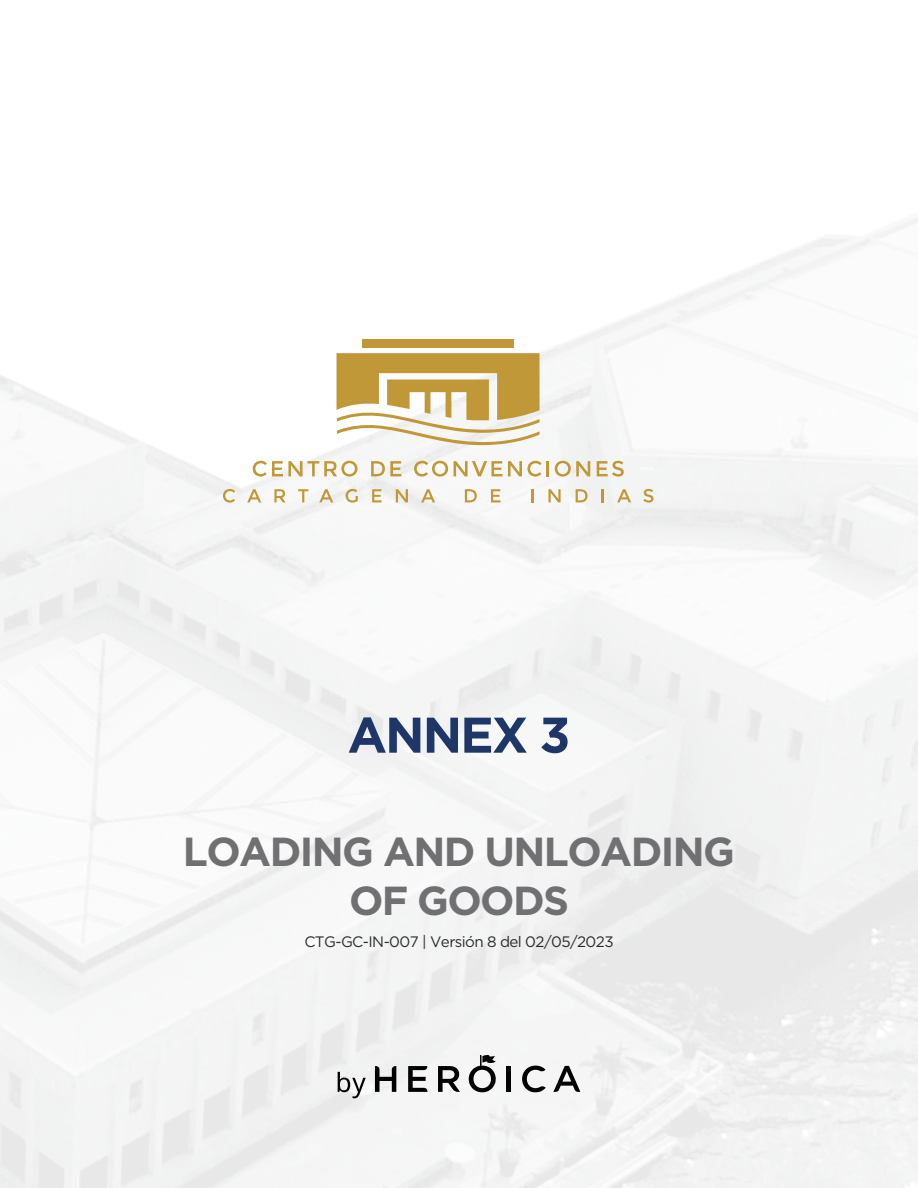
<style>
.page{position:relative;width:918px;height:1188px;background:#fff}
.page>*{position:absolute;margin:0;border:0;box-sizing:border-box;transform-origin:0 0}
.t1{font:700 50.1px "Gotham";letter-spacing:-.04em;color:#1e3768}
.t2{font:700 40.5px/48.6px "Gotham";letter-spacing:-.04em;color:#707072;text-align:center}
.t3{font:15.15px "Gotham";letter-spacing:-.04em;color:#2b2b2c}
</style>
<div class="page">
<img style="left:0;top:217px;width:918px;height:971px">
<svg style="left:640px;top:467px;width:14px;height:3px"></svg>
<div style="left:362px;top:340px;width:152px;height:8px;background:#c09837"></div>
<svg style="left:337px;top:353px;width:203px;height:97px"></svg>
<svg style="left:253px;top:461px;width:105px;height:16px"></svg>
<svg style="left:371px;top:461px;width:30px;height:15px"></svg>
<svg style="left:414px;top:461px;width:34px;height:16px"></svg>
<svg style="left:454px;top:461px;width:48px;height:15px"></svg>
<svg style="left:508px;top:461px;width:41px;height:16px"></svg>
<svg style="left:555px;top:461px;width:35px;height:16px"></svg>
<svg style="left:597px;top:461px;width:27px;height:16px"></svg>
<svg style="left:223px;top:489px;width:12px;height:14px"></svg>
<svg style="left:247px;top:489px;width:14px;height:13px"></svg>
<svg style="left:274px;top:489px;width:12px;height:13px"></svg>
<svg style="left:298px;top:489px;width:10px;height:13px"></svg>
<svg style="left:319px;top:489px;width:14px;height:13px"></svg>
<svg style="left:346px;top:489px;width:12px;height:14px"></svg>
<svg style="left:372px;top:489px;width:10px;height:13px"></svg>
<svg style="left:396px;top:489px;width:12px;height:13px"></svg>
<svg style="left:421px;top:489px;width:14px;height:13px"></svg>
<svg style="left:465px;top:489px;width:12px;height:13px"></svg>
<svg style="left:491px;top:489px;width:10px;height:13px"></svg>
<svg style="left:531px;top:489px;width:2px;height:13px"></svg>
<svg style="left:548px;top:489px;width:13px;height:13px"></svg>
<svg style="left:576px;top:489px;width:12px;height:13px"></svg>
<svg style="left:602px;top:489px;width:2px;height:13px"></svg>
<svg style="left:617px;top:489px;width:14px;height:13px"></svg>
<svg style="left:643px;top:489px;width:11px;height:14px"></svg>
<svg style="left:375px;top:1066px;width:21px;height:26px"></svg>
<svg style="left:408px;top:1066px;width:19px;height:26px"></svg>
<svg style="left:438px;top:1066px;width:22px;height:26px"></svg>
<svg style="left:469px;top:1055px;width:27px;height:37px"></svg>
<hr style="left:507px;top:1066px;width:4px;height:26px;background:#010101">
<svg style="left:522px;top:1066px;width:24px;height:26px"></svg>
<svg style="left:553px;top:1066px;width:27px;height:26px"></svg>
<svg style="left:338px;top:1072px;width:28px;height:26px"></svg>
<h1 class="t1" style="left:347px;top:706px;width:225px">ANNEX 3</h1>
<h2 class="t2" style="left:183px;top:826px;width:554px">LOADING AND UNLOADING<br>OF GOODS</h2>
<p class="t3" style="left:304px;top:934px;width:311px">CTG-GC-IN-007 | Versión 8 del 02/05/2023</p>
</div>
